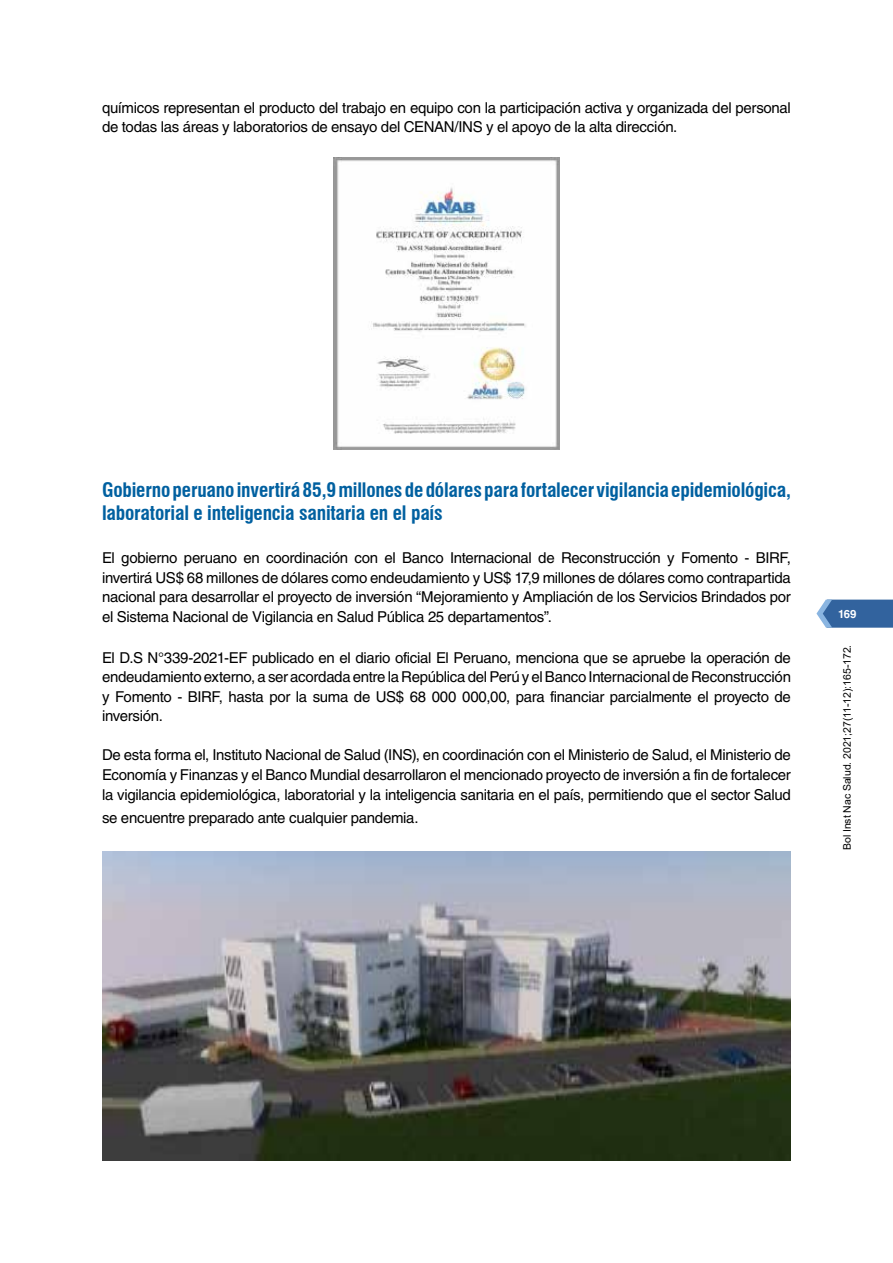
<style>
.page{position:relative;width:893px;height:1263px;background:#fff}
.page>*{position:absolute;margin:0;border:0;box-sizing:border-box;transform-origin:0 0}
.t1{font:700 condensed 19.5px/23.4px "Swiss 721 BT";letter-spacing:-.01em;color:#0060a0}
.t2{font:15px/19.5px "Helvetica LT Std";letter-spacing:-.02em;color:#000;text-align:justify}
.t3{font:700 11.4px "Helvetica LT Std";color:#fff}
.t4{font:10.5px "Arial";letter-spacing:-.005em;color:#000}
</style>
<div class="page">
<svg style="left:816px;top:600px;width:77px;height:28px;background:#4875aa"></svg>
<img style="left:334px;top:157px;width:225px;height:292px">
<img style="left:102px;top:851px;width:689px;height:310px">
<p class="t2" style="left:102px;top:98px;width:690px">químicos representan el producto del trabajo en equipo con la participación activa y organizada del personal de todas las áreas y laboratorios de ensayo del CENAN/INS y el apoyo de la alta dirección.</p>
<h1 class="t1" style="left:102px;top:478px;width:690px">Gobierno peruano invertirá 85,9 millones de dólares para fortalecer vigilancia epidemiológica, laboratorial e inteligencia sanitaria en el país</h1>
<p class="t2" style="left:102px;top:548px;width:690px">El gobierno peruano en coordinación con el Banco Internacional de Reconstrucción y Fomento - BIRF, invertirá US$ 68 millones de dólares como endeudamiento y US$ 17,9 millones de dólares como contrapartida nacional para desarrollar el proyecto de inversión “Mejoramiento y Ampliación de los Servicios Brindados por el Sistema Nacional de Vigilancia en Salud Pública 25 departamentos”.</p>
<p class="t2" style="left:102px;top:648px;width:690px">El D.S N°339-2021-EF publicado en el diario oficial El Peruano, menciona que se apruebe la operación de endeudamiento externo, a ser acordada entre la República del Perú y el Banco Internacional de Reconstrucción y Fomento - BIRF, hasta por la suma de US$ 68 000 000,00, para financiar parcialmente el proyecto de inversión.</p>
<p class="t2" style="left:102px;top:745px;width:690px">De esta forma el, Instituto Nacional de Salud (INS), en coordinación con el Ministerio de Salud, el Ministerio de Economía y Finanzas y el Banco Mundial desarrollaron el mencionado proyecto de inversión a fin de fortalecer la vigilancia epidemiológica, laboratorial y la inteligencia sanitaria en el país, permitiendo que el sector Salud</p>
<p class="t2" style="left:102px;top:808px;width:318px">se encuentre preparado ante cualquier pandemia.</p>
<p class="t3" style="left:838px;top:607px;width:20px">169</p>
<p class="t4" style="left:840px;top:850px;width:207px;rotate:-90deg">Bol Inst Nac Salud. 2021;27(11-12):165-172.</p>
</div>
